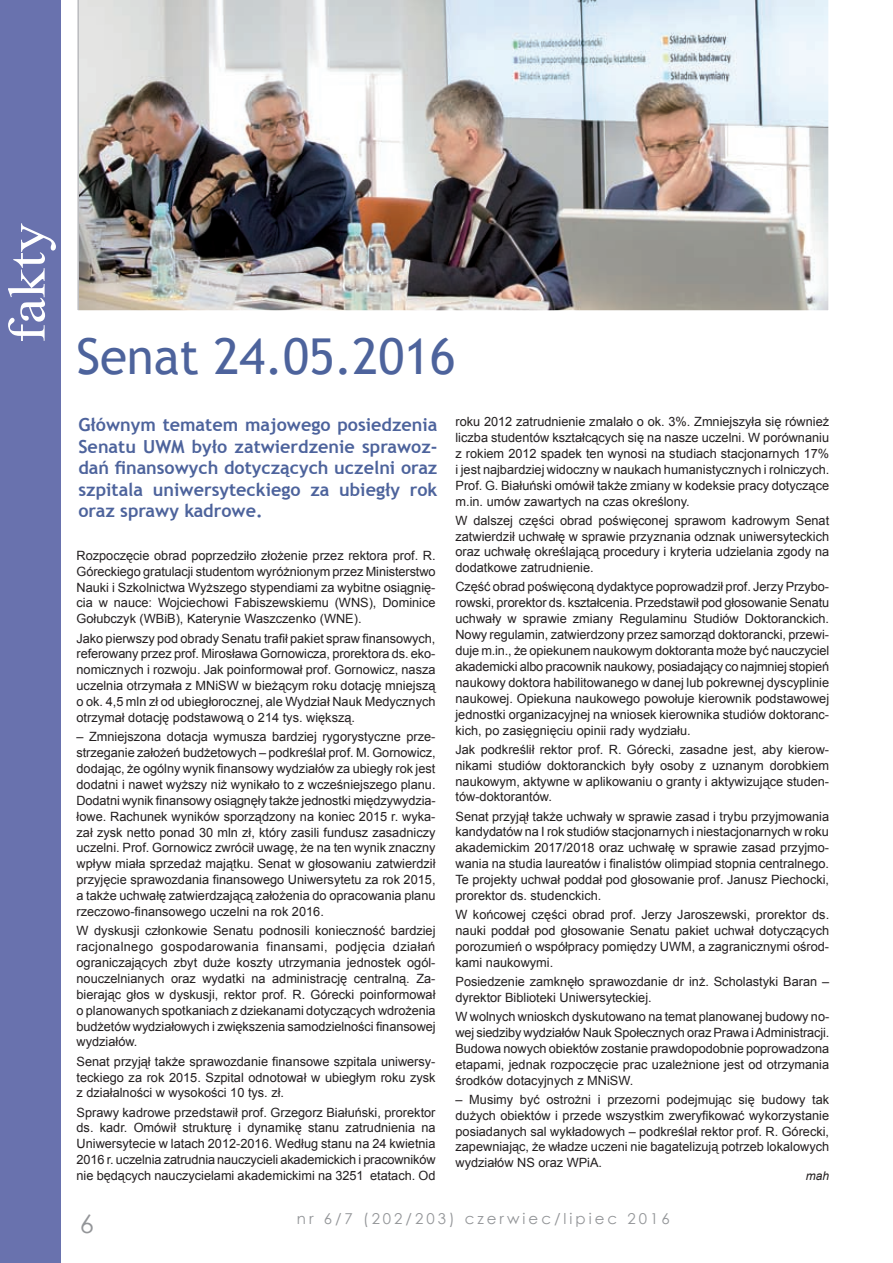
<style>
.page{position:relative;width:893px;height:1263px;background:#fff}
.page>*{position:absolute;margin:0;border:0;box-sizing:border-box;transform-origin:0 0}
.t1{font:52.65px "Times New Roman";color:#fff;scale:1.11 1}
.t2{font:49.5px "Trebuchet MS";letter-spacing:-.005em;color:#4d639c}
.t3{font:25.5px "Century Gothic";color:#939598}
.t4{font:700 18px/21.6px "Trebuchet MS";color:#4d639c;text-align:justify}
.t5{font:15px "Century Gothic";letter-spacing:.2em;color:#939598}
.t6{font:12.75px/15.9px "Arial";color:#231f20;text-align:justify}
.t7{font:italic 12px "Arial";color:#231f20}
</style>
<div class="page">
<div style="left:0;top:0;width:63px;height:1263px;background:linear-gradient(to bottom,#6972ae,#6972ae)"></div>
<div style="left:0;top:0;width:60px;height:1263px;background:#6972ae"></div>
<img style="left:77px;top:0;width:752px;height:311px">
<h1 class="t1" style="left:-8px;top:343px;width:110px;rotate:-90deg">fakty</h1>
<h2 class="t2" style="left:77px;top:327px;width:381px">Senat 24.05.2016</h2>
<h3 class="t4" style="left:78px;top:414px;width:361px">Głównym tematem majowego posiedzenia Senatu UWM było zatwierdzenie sprawoz&shy;dań finansowych dotyczących uczelni oraz szpitala uniwersyteckiego za ubiegły rok oraz sprawy kadrowe.</h3>
<p class="t6" style="left:455px;top:414px;width:375px">roku 2012 zatrudnienie zmalało o ok. 3%. Zmniejszyła się również liczba studentów kształcących się na nasze uczelni. W porównaniu z rokiem 2012 spadek ten wynosi na studiach stacjonarnych 17% i jest najbardziej widoczny w naukach humanistycznych i rolniczych.<br>Prof. G. Białuński omówił także zmiany w kodeksie pracy dotyczące m.in. umów zawartych na czas określony.</p>
<p class="t6" style="left:455px;top:512px;width:375px">W dalszej części obrad poświęconej sprawom kadrowym Senat zatwierdził uchwałę w sprawie przyznania odznak uniwersyteckich oraz uchwałę określającą procedury i kryteria udzielania zgody na dodatkowe zatrudnienie.</p>
<p class="t6" style="left:455px;top:579px;width:375px">Część obrad poświęconą dydaktyce poprowadził prof. Jerzy Przybo&shy;rowski, prorektor ds. kształcenia. Przedstawił pod głosowanie Senatu uchwały w sprawie zmiany Regulaminu Studiów Doktoranckich.<br>Nowy regulamin, zatwierdzony przez samorząd doktorancki, przewi&shy;duje m.in., że opiekunem naukowym doktoranta może być nauczyciel akademicki albo pracownik naukowy, posiadający co najmniej stopień naukowy doktora habilitowanego w danej lub pokrewnej dyscyplinie naukowej. Opiekuna naukowego powołuje kierownik podstawowej jednostki organizacyjnej na wniosek kierownika studiów doktoranc&shy;kich, po zasięgnięciu opinii rady wydziału.</p>
<p class="t6" style="left:455px;top:741px;width:375px">Jak podkreślił rektor prof. R. Górecki, zasadne jest, aby kierow&shy;nikami studiów doktoranckich były osoby z uznanym dorobkiem naukowym, aktywne w aplikowaniu o granty i aktywizujące studen&shy;tów-doktorantów.</p>
<p class="t6" style="left:455px;top:808px;width:375px">Senat przyjął także uchwały w sprawie zasad i trybu przyjmowania kandydatów na I rok studiów stacjonarnych i niestacjonarnych w roku akademickim 2017/2018 oraz uchwałę w sprawie zasad przyjmo&shy;wania na studia laureatów i finalistów olimpiad stopnia centralnego.<br>Te projekty uchwał poddał pod głosowanie prof. Janusz Piechocki, prorektor ds. studenckich.</p>
<p class="t6" style="left:455px;top:907px;width:375px">W końcowej części obrad prof. Jerzy Jaroszewski, prorektor ds. nauki poddał pod głosowanie Senatu pakiet uchwał dotyczących porozumień o współpracy pomiędzy UWM, a zagranicznymi ośrod&shy;kami naukowymi.</p>
<p class="t6" style="left:455px;top:974px;width:375px">Posiedzenie zamknęło sprawozdanie dr inż. Scholastyki Baran – dyrektor Biblioteki Uniwersyteckiej.</p>
<p class="t6" style="left:455px;top:1009px;width:375px">W wolnych wnioskch dyskutowano na temat planowanej budowy no&shy;wej siedziby wydziałów Nauk Społecznych oraz Prawa i Administracji.<br>Budowa nowych obiektów zostanie prawdopodobnie poprowadzona etapami, jednak rozpoczęcie prac uzależnione jest od otrzymania środków dotacyjnych z MNiSW.</p>
<p class="t6" style="left:455px;top:1091px;width:375px">– Musimy być ostrożni i przezorni podejmując się budowy tak dużych obiektów i przede wszystkim zweryfikować wykorzystanie posiadanych sal wykładowych – podkreślał rektor prof. R. Górecki, zapewniając, że władze uczeni nie bagatelizują potrzeb lokalowych wydziałów NS oraz WPiA.</p>
<p class="t7" style="left:806px;top:1168px;width:25px">mah</p>
<p class="t6" style="left:77px;top:547px;width:361px">Rozpoczęcie obrad poprzedziło złożenie przez rektora prof. R.<br>Góreckiego gratulacji studentom wyróżnionym przez Ministerstwo Nauki i Szkolnictwa Wyższego stypendiami za wybitne osiągnię&shy;cia w nauce: Wojciechowi Fabiszewskiemu (WNS), Dominice Gołubczyk (WBiB), Katerynie Waszczenko (WNE).</p>
<p class="t6" style="left:77px;top:630px;width:361px">Jako pierwszy pod obrady Senatu trafił pakiet spraw finansowych, referowany przez prof. Mirosława Gornowicza, prorektora ds. eko&shy;nomicznych i rozwoju. Jak poinformował prof. Gornowicz, nasza uczelnia otrzymała z MNiSW w bieżącym roku dotację mniejszą o ok. 4,5 mln zł od ubiegłorocznej, ale Wydział Nauk Medycznych otrzymał dotację podstawową o 214 tys. większą.</p>
<p class="t6" style="left:77px;top:729px;width:361px">– Zmniejszona dotacja wymusza bardziej rygorystyczne prze&shy;strzeganie założeń budżetowych – podkreślał prof. M. Gornowicz, dodając, że ogólny wynik finansowy wydziałów za ubiegły rok jest dodatni i nawet wyższy niż wynikało to z wcześniejszego planu.<br>Dodatni wynik finansowy osiągnęły także jednostki międzywydzia&shy;łowe. Rachunek wyników sporządzony na koniec 2015 r. wyka&shy;zał zysk netto ponad 30 mln zł, który zasili fundusz zasadniczy uczelni. Prof. Gornowicz zwrócił uwagę, że na ten wynik znaczny wpływ miała sprzedaż majątku. Senat w głosowaniu zatwierdził przyjęcie sprawozdania finansowego Uniwersytetu za rok 2015, a także uchwałę zatwierdzającą założenia do opracowania planu rzeczowo-finansowego uczelni na rok 2016.</p>
<p class="t6" style="left:77px;top:923px;width:361px">W dyskusji członkowie Senatu podnosili konieczność bardziej racjonalnego gospodarowania finansami, podjęcia działań ograniczających zbyt duże koszty utrzymania jednostek ogól&shy;nouczelnianych oraz wydatki na administrację centralną. Za&shy;bierając głos w dyskusji, rektor prof. R. Górecki poinformował o planowanych spotkaniach z dziekanami dotyczących wdrożenia budżetów wydziałowych i zwiększenia samodzielności finansowej wydziałów.</p>
<p class="t6" style="left:77px;top:1053px;width:361px">Senat przyjął także sprawozdanie finansowe szpitala uniwersy&shy;teckiego za rok 2015. Szpital odnotował w ubiegłym roku zysk z działalności w wysokości 10 tys. zł.</p>
<p class="t6" style="left:77px;top:1104px;width:361px">Sprawy kadrowe przedstawił prof. Grzegorz Białuński, prorektor ds. kadr. Omówił strukturę i dynamikę stanu zatrudnienia na Uniwersytecie w latach 2012-2016. Według stanu na 24 kwietnia 2016 r. uczelnia zatrudnia nauczycieli akademickich i pracowników nie będących nauczycielami akademickimi na 3251 etatach. Od</p>
<h3 class="t3" style="left:80px;top:1206px;width:16px">6</h3>
<p class="t5" style="left:297px;top:1208px;width:374px">nr 6/7 (202/203) czerwiec/lipiec 2016</p>
</div>
